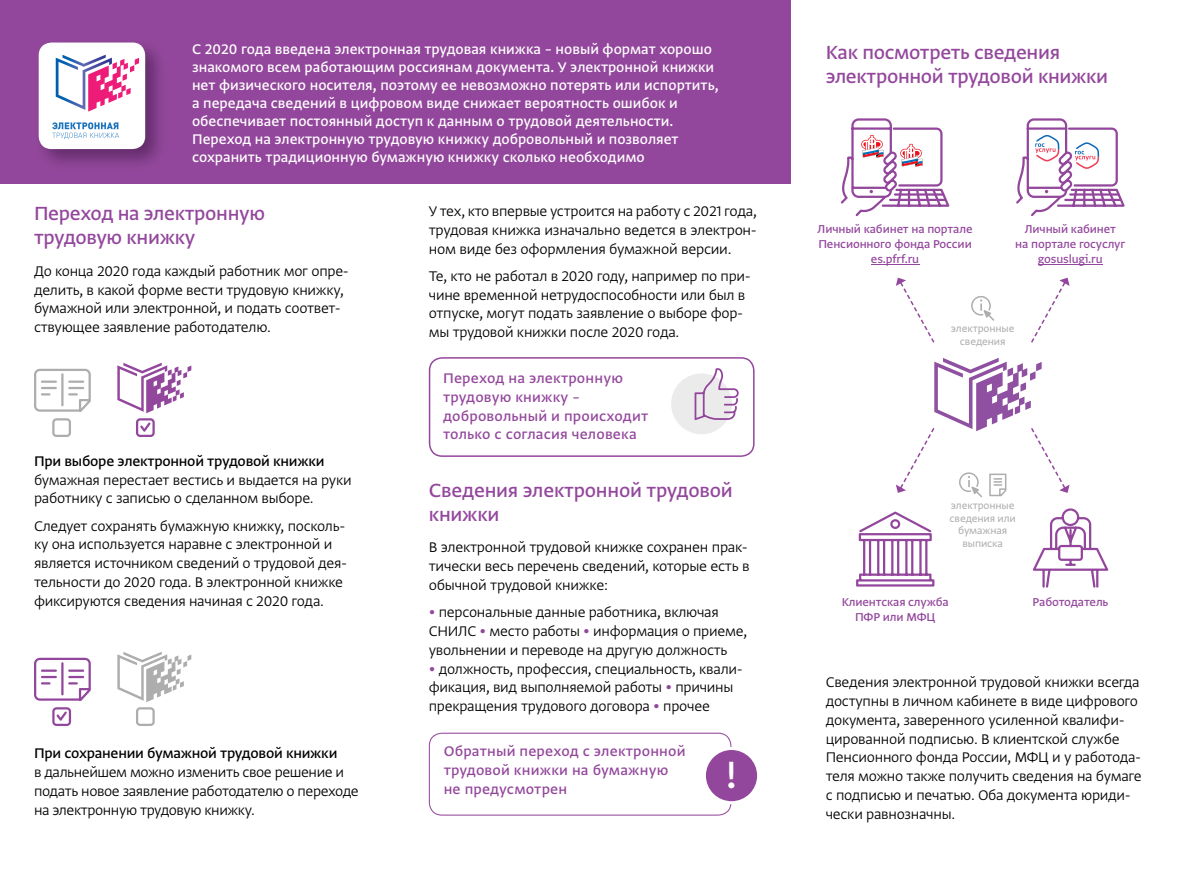
<style>
.page{position:relative;width:1178px;height:872px;background:#fff}
.page>*{position:absolute;margin:0;border:0;box-sizing:border-box;transform-origin:0 0}
.t1{font:500 45px "Greta Sans Pro";color:#fff}
.t2{font:500 22.5px/24px "Greta Sans Pro";letter-spacing:-.015em;color:#93479c}
.t3{font:300 16.5px/18.8px "Greta Sans Pro";letter-spacing:-.015em;color:#000}
.t4{font:500 16.5px/18px "Greta Sans Pro";color:#fff}
.t5{font:500 16.5px/18.8px "Greta Sans Pro";letter-spacing:.01em;color:#93479c}
.t6{font:500 16.5px "Greta Sans Pro";letter-spacing:-.015em;color:#000}
.t7{font:500 13.5px/15px "Greta Sans Pro";letter-spacing:-.01em;color:#93479c;text-align:center}
.t8{font:12px/12.8px "Greta Sans Pro";letter-spacing:-.01em;color:#aeadad;text-align:center}
.s1{color:#93479c}
</style>
<div class="page">
<div style="left:0;top:0;width:791px;height:183px;background:#93479c"></div>
<svg style="left:117px;top:363px;width:74px;height:74px"></svg>
<svg style="left:34px;top:369px;width:57px;height:68px"></svg>
<svg style="left:117px;top:652px;width:74px;height:74px"></svg>
<svg style="left:34px;top:658px;width:57px;height:42px"></svg>
<svg style="left:52px;top:707px;width:19px;height:19px"></svg>
<svg style="left:429px;top:357px;width:325px;height:100px"></svg>
<img style="left:38px;top:42px;width:122px;height:122px">
<div style="left:39px;top:43px;width:106px;height:106px;background:#fff;border-radius:13px"></div>
<svg style="left:56px;top:55px;width:83px;height:57px"></svg>
<svg style="left:52px;top:122px;width:67px;height:17px"></svg>
<svg style="left:429px;top:732px;width:329px;height:83px"></svg>
<svg style="left:856px;top:511px;width:78px;height:75px"></svg>
<svg style="left:1033px;top:508px;width:75px;height:79px"></svg>
<svg style="left:971px;top:296px;width:23px;height:25px"></svg>
<hr style="left:871px;top:264px;width:48px;height:1px;background:#93479c">
<svg style="left:841px;top:118px;width:108px;height:98px"></svg>
<hr style="left:1038px;top:264px;width:65px;height:1px;background:#93479c">
<svg style="left:1016px;top:118px;width:108px;height:98px"></svg>
<svg style="left:896px;top:278px;width:38px;height:65px"></svg>
<svg style="left:1031px;top:278px;width:38px;height:65px"></svg>
<svg style="left:896px;top:358px;width:173px;height:139px"></svg>
<p class="t4" style="left:192px;top:40px;width:528px">С 2020 года введена электронная трудовая книжка – новый формат хорошо знакомого всем работающим россиянам документа. У электронной книжки нет физического носителя, поэтому ее невозможно потерять или испортить, а передача сведений в цифровом виде снижает вероятность ошибок и обеспечивает постоянный доступ к данным о трудовой деятельности.<br>Переход на электронную трудовую книжку добровольный и позволяет сохранить традиционную бумажную книжку сколько необходимо</p>
<h2 class="t2" style="left:34px;top:200px;width:233px">Переход на электронную трудовую книжку</h2>
<p class="t3" style="left:34px;top:261px;width:316px">До конца 2020 года каждый работник мог опре&shy;делить, в какой форме вести трудовую книжку, бумажной или электронной, и подать соответ&shy;ствующее заявление работодателю.</p>
<p class="t6" style="left:34px;top:450px;width:292px">При выборе электронной трудовой книжки</p>
<p class="t3" style="left:34px;top:469px;width:319px">бумажная перестает вестись и выдается на руки работнику с записью о сделанном выборе.</p>
<p class="t3" style="left:34px;top:515px;width:315px">Следует сохранять бумажную книжку, посколь&shy;ку она используется наравне с электронной и является источником сведений о трудовой дея&shy;тельности до 2020 года. В электронной книжке фиксируются сведения начиная с 2020 года.</p>
<p class="t6" style="left:34px;top:743px;width:305px">При сохранении бумажной трудовой книжки</p>
<p class="t3" style="left:34px;top:762px;width:326px">в дальнейшем можно изменить свое решение и подать новое заявление работодателю о переходе на электронную трудовую книжку.</p>
<p class="t3" style="left:429px;top:201px;width:330px;text-align:justify">У тех, кто впервые устроится на работу с 2021 года, трудовая книжка изначально ведется в электрон&shy;ном виде без оформления бумажной версии.</p>
<p class="t3" style="left:429px;top:266px;width:324px">Те, кто не работал в 2020 году, например по при&shy;чине временной нетрудоспособности или был в отпуске, могут подать заявление о выборе фор&shy;мы трудовой книжки после 2020 года.</p>
<p class="t5" style="left:443px;top:368px;width:207px">Переход на электронную трудовую книжку – добровольный и происходит только с согласия человека</p>
<h2 class="t2" style="left:429px;top:477px;width:306px">Сведения электронной трудовой книжки</h2>
<p class="t3" style="left:429px;top:537px;width:322px;text-align:justify">В электронной трудовой книжке сохранен прак&shy;тически весь перечень сведений, которые есть в обычной трудовой книжке:</p>
<p class="t3" style="left:429px;top:602px;width:320px"><span class="s1">•</span> персональные данные работника, включая<br>СНИЛС <span class="s1">•</span> место работы <span class="s1">•</span> информация о приеме, увольнении и переводе на другую должность</p>
<p class="t3" style="left:429px;top:658px;width:315px"><span class="s1">•</span> должность, профессия, специальность, квали&shy;фикация, вид выполняемой работы <span class="s1">•</span> причины прекращения трудового договора <span class="s1">•</span> прочее</p>
<p class="t5" style="left:444px;top:741px;width:243px">Обратный переход с электронной трудовой книжки на бумажную не предусмотрен</p>
<h1 class="t1" style="left:726px;top:746px;width:12px">!</h1>
<h2 class="t2" style="left:826px;top:39px;width:284px">Как посмотреть сведения электронной трудовой книжки</h2>
<p class="t7" style="left:818px;top:221px;width:156px">Личный кабинет на портале<br>Пенсионного фонда России es.pfrf.ru</p>
<p class="t7" style="left:1015px;top:221px;width:112px">Личный кабинет<br>на портале госуслуг gosuslugi.ru</p>
<p class="t8" style="left:951px;top:321px;width:65px">электронные сведения</p>
<p class="t8" style="left:949px;top:498px;width:68px">электронные сведения или бумажная выписка</p>
<p class="t7" style="left:842px;top:594px;width:109px">Клиентская служба<br>ПФР или МФЦ</p>
<p class="t7" style="left:1032px;top:594px;width:77px">Работодатель</p>
<p class="t3" style="left:826px;top:672px;width:317px">Сведения электронной трудовой книжки всегда доступны в личном кабинете в виде цифрового документа, заверенного усиленной квалифи&shy;цированной подписью. В клиентской службе Пенсионного фонда России, МФЦ и у работода&shy;теля можно также получить сведения на бумаге с подписью и печатью. Оба документа юриди&shy;чески равнозначны.</p>
</div>
